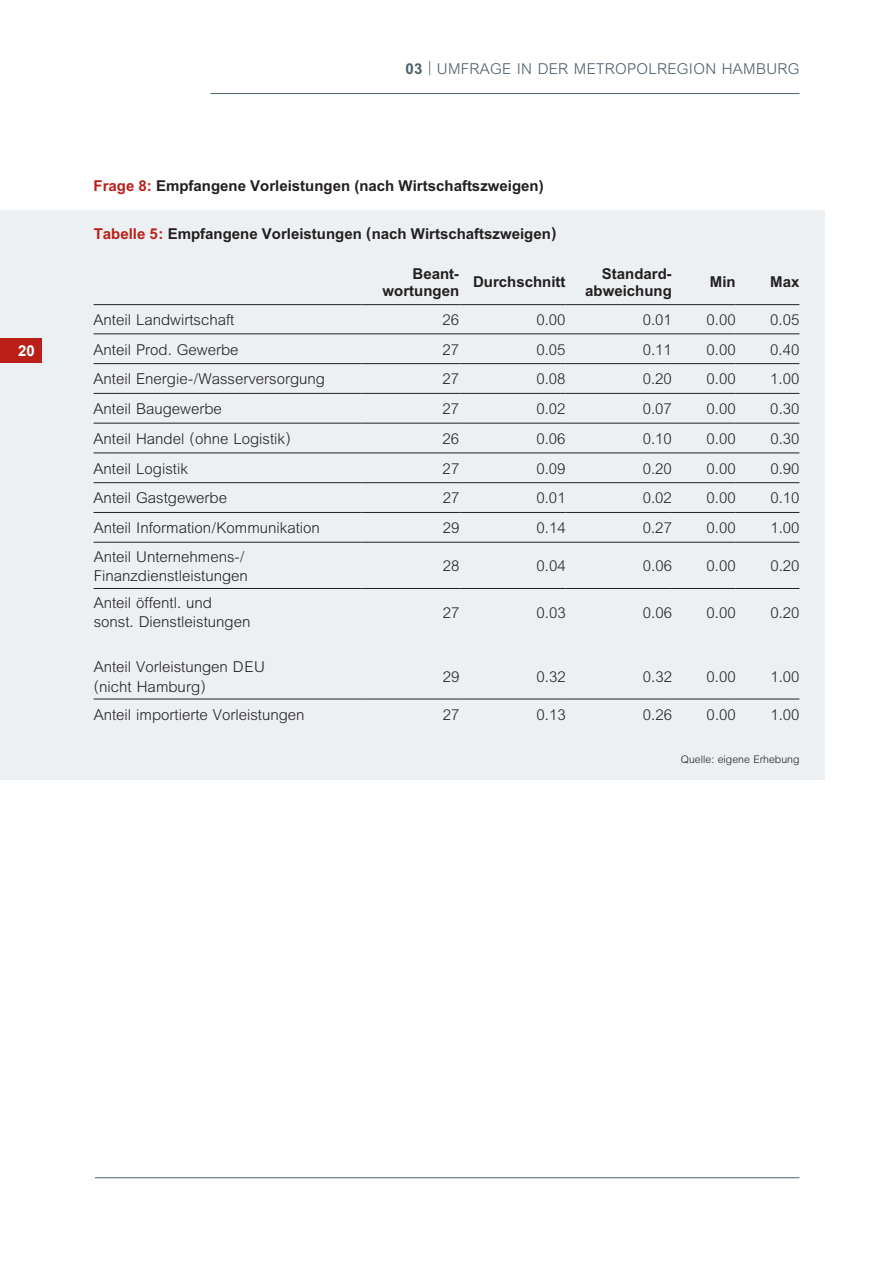
<style>
.page{position:relative;width:893px;height:1263px;background:#fff}
.page>*{position:absolute;margin:0;border:0;box-sizing:border-box;transform-origin:0 0}
.t1{font:300 15px/19.5px "M Arial";color:#231f20}
.t2{font:700 15px/16.5px "M Arial";color:#231f20;text-align:right}
.t3{font:300 15px "M Arial";letter-spacing:.02em;color:#4c606a}
.t4{font:700 15px "Arial";color:#fff}
.t5{font:300 10.5px "M Arial";color:#231f20}
.s1{font-weight:700}
.s2{color:#bb2018}
</style>
<div class="page">
<hr style="left:95px;top:1177px;width:704px;height:1px;background:#4c606a">
<hr style="left:210px;top:93px;width:589px;height:1px;background:#4c606a">
<div style="left:0;top:210px;width:825px;height:570px;background:#ecf0f2"></div>
<hr style="left:94px;top:304px;width:267px;height:1px;background:#231f20">
<hr style="left:361px;top:304px;width:98px;height:1px;background:#231f20">
<hr style="left:459px;top:304px;width:107px;height:1px;background:#231f20">
<hr style="left:566px;top:304px;width:106px;height:1px;background:#231f20">
<hr style="left:672px;top:304px;width:64px;height:1px;background:#231f20">
<hr style="left:736px;top:304px;width:63px;height:1px;background:#231f20">
<hr style="left:94px;top:334px;width:267px;height:1px;background:#231f20">
<hr style="left:361px;top:334px;width:98px;height:1px;background:#231f20">
<hr style="left:459px;top:334px;width:107px;height:1px;background:#231f20">
<hr style="left:566px;top:334px;width:106px;height:1px;background:#231f20">
<hr style="left:672px;top:334px;width:64px;height:1px;background:#231f20">
<hr style="left:736px;top:334px;width:63px;height:1px;background:#231f20">
<hr style="left:94px;top:363px;width:267px;height:1px;background:#231f20">
<hr style="left:361px;top:363px;width:98px;height:1px;background:#231f20">
<hr style="left:459px;top:363px;width:107px;height:1px;background:#231f20">
<hr style="left:566px;top:363px;width:106px;height:1px;background:#231f20">
<hr style="left:672px;top:363px;width:64px;height:1px;background:#231f20">
<hr style="left:736px;top:363px;width:63px;height:1px;background:#231f20">
<hr style="left:94px;top:393px;width:267px;height:1px;background:#231f20">
<hr style="left:361px;top:393px;width:98px;height:1px;background:#231f20">
<hr style="left:459px;top:393px;width:107px;height:1px;background:#231f20">
<hr style="left:566px;top:393px;width:106px;height:1px;background:#231f20">
<hr style="left:672px;top:393px;width:64px;height:1px;background:#231f20">
<hr style="left:736px;top:393px;width:63px;height:1px;background:#231f20">
<hr style="left:94px;top:423px;width:267px;height:1px;background:#231f20">
<hr style="left:361px;top:423px;width:98px;height:1px;background:#231f20">
<hr style="left:459px;top:423px;width:107px;height:1px;background:#231f20">
<hr style="left:566px;top:423px;width:106px;height:1px;background:#231f20">
<hr style="left:672px;top:423px;width:64px;height:1px;background:#231f20">
<hr style="left:736px;top:423px;width:63px;height:1px;background:#231f20">
<hr style="left:94px;top:453px;width:267px;height:1px;background:#231f20">
<hr style="left:361px;top:453px;width:98px;height:1px;background:#231f20">
<hr style="left:459px;top:453px;width:107px;height:1px;background:#231f20">
<hr style="left:566px;top:453px;width:106px;height:1px;background:#231f20">
<hr style="left:672px;top:453px;width:64px;height:1px;background:#231f20">
<hr style="left:736px;top:453px;width:63px;height:1px;background:#231f20">
<hr style="left:94px;top:482px;width:267px;height:1px;background:#231f20">
<hr style="left:361px;top:482px;width:98px;height:1px;background:#231f20">
<hr style="left:459px;top:482px;width:107px;height:1px;background:#231f20">
<hr style="left:566px;top:482px;width:106px;height:1px;background:#231f20">
<hr style="left:672px;top:482px;width:64px;height:1px;background:#231f20">
<hr style="left:736px;top:482px;width:63px;height:1px;background:#231f20">
<hr style="left:94px;top:512px;width:267px;height:1px;background:#231f20">
<hr style="left:361px;top:512px;width:98px;height:1px;background:#231f20">
<hr style="left:459px;top:512px;width:107px;height:1px;background:#231f20">
<hr style="left:566px;top:512px;width:106px;height:1px;background:#231f20">
<hr style="left:672px;top:512px;width:64px;height:1px;background:#231f20">
<hr style="left:736px;top:512px;width:63px;height:1px;background:#231f20">
<hr style="left:94px;top:542px;width:267px;height:1px;background:#231f20">
<hr style="left:361px;top:542px;width:98px;height:1px;background:#231f20">
<hr style="left:459px;top:542px;width:107px;height:1px;background:#231f20">
<hr style="left:566px;top:542px;width:106px;height:1px;background:#231f20">
<hr style="left:672px;top:542px;width:64px;height:1px;background:#231f20">
<hr style="left:736px;top:542px;width:63px;height:1px;background:#231f20">
<hr style="left:94px;top:588px;width:267px;height:1px;background:#231f20">
<hr style="left:361px;top:588px;width:98px;height:1px;background:#231f20">
<hr style="left:459px;top:588px;width:107px;height:1px;background:#231f20">
<hr style="left:566px;top:588px;width:106px;height:1px;background:#231f20">
<hr style="left:672px;top:588px;width:64px;height:1px;background:#231f20">
<hr style="left:736px;top:588px;width:63px;height:1px;background:#231f20">
<hr style="left:94px;top:699px;width:267px;height:1px;background:#231f20">
<hr style="left:361px;top:699px;width:98px;height:1px;background:#231f20">
<hr style="left:459px;top:699px;width:107px;height:1px;background:#231f20">
<hr style="left:566px;top:699px;width:106px;height:1px;background:#231f20">
<hr style="left:672px;top:699px;width:64px;height:1px;background:#231f20">
<hr style="left:736px;top:699px;width:63px;height:1px;background:#231f20">
<div style="left:0;top:339px;width:42px;height:24px;background:#bb2018"></div>
<p class="t4" style="left:18px;top:341px;width:18px">20</p>
<p class="t3" style="left:405px;top:60px;width:395px"><span class="s1">03</span> | UMFRAGE IN DER METROPOLREGION HAMBURG</p>
<p class="t2" style="left:94px;top:177px;width:452px"><span class="s2">Frage 8:</span> Empfangene Vorleistungen (nach Wirtschaftszweigen)</p>
<p class="t2" style="left:94px;top:225px;width:464px"><span class="s2">Tabelle 5:</span> Empfangene Vorleistungen (nach Wirtschaftszweigen)</p>
<p class="t2" style="left:383px;top:265px;width:78px">Beant&shy;wortungen</p>
<p class="t2" style="left:473px;top:274px;width:94px">Durchschnitt</p>
<p class="t2" style="left:585px;top:265px;width:88px">Standard&shy;abweichung</p>
<p class="t2" style="left:710px;top:274px;width:27px">Min</p>
<p class="t2" style="left:770px;top:274px;width:31px">Max</p>
<p class="t1" style="left:94px;top:310px;width:142px">Anteil Landwirtschaft</p>
<p class="t1" style="left:443px;top:310px;width:18px">26</p>
<p class="t1" style="left:536px;top:310px;width:31px">0.00</p>
<p class="t1" style="left:643px;top:310px;width:31px">0.01</p>
<p class="t1" style="left:706px;top:310px;width:31px">0.00</p>
<p class="t1" style="left:770px;top:310px;width:31px">0.05</p>
<p class="t1" style="left:94px;top:340px;width:147px">Anteil Prod. Gewerbe</p>
<p class="t1" style="left:443px;top:340px;width:18px">27</p>
<p class="t1" style="left:536px;top:340px;width:31px">0.05</p>
<p class="t1" style="left:643px;top:340px;width:31px">0.11</p>
<p class="t1" style="left:706px;top:340px;width:31px">0.00</p>
<p class="t1" style="left:770px;top:340px;width:31px">0.40</p>
<p class="t1" style="left:94px;top:369px;width:233px">Anteil Energie-/Wasserversorgung</p>
<p class="t1" style="left:443px;top:369px;width:18px">27</p>
<p class="t1" style="left:536px;top:369px;width:31px">0.08</p>
<p class="t1" style="left:643px;top:369px;width:31px">0.20</p>
<p class="t1" style="left:706px;top:369px;width:31px">0.00</p>
<p class="t1" style="left:770px;top:369px;width:31px">1.00</p>
<p class="t1" style="left:94px;top:399px;width:130px">Anteil Baugewerbe</p>
<p class="t1" style="left:443px;top:399px;width:18px">27</p>
<p class="t1" style="left:536px;top:399px;width:31px">0.02</p>
<p class="t1" style="left:643px;top:399px;width:31px">0.07</p>
<p class="t1" style="left:706px;top:399px;width:31px">0.00</p>
<p class="t1" style="left:770px;top:399px;width:31px">0.30</p>
<p class="t1" style="left:94px;top:429px;width:199px">Anteil Handel (ohne Logistik)</p>
<p class="t1" style="left:443px;top:429px;width:18px">26</p>
<p class="t1" style="left:536px;top:429px;width:31px">0.06</p>
<p class="t1" style="left:643px;top:429px;width:31px">0.10</p>
<p class="t1" style="left:706px;top:429px;width:31px">0.00</p>
<p class="t1" style="left:770px;top:429px;width:31px">0.30</p>
<p class="t1" style="left:94px;top:459px;width:96px">Anteil Logistik</p>
<p class="t1" style="left:443px;top:459px;width:18px">27</p>
<p class="t1" style="left:536px;top:459px;width:31px">0.09</p>
<p class="t1" style="left:643px;top:459px;width:31px">0.20</p>
<p class="t1" style="left:707px;top:459px;width:31px">0.00</p>
<p class="t1" style="left:770px;top:459px;width:31px">0.90</p>
<p class="t1" style="left:94px;top:488px;width:135px">Anteil Gastgewerbe</p>
<p class="t1" style="left:443px;top:488px;width:18px">27</p>
<p class="t1" style="left:536px;top:488px;width:31px">0.01</p>
<p class="t1" style="left:643px;top:488px;width:31px">0.02</p>
<p class="t1" style="left:707px;top:488px;width:31px">0.00</p>
<p class="t1" style="left:770px;top:488px;width:31px">0.10</p>
<p class="t1" style="left:94px;top:518px;width:228px">Anteil Information/Kommunikation</p>
<p class="t1" style="left:443px;top:518px;width:18px">29</p>
<p class="t1" style="left:536px;top:518px;width:31px">0.14</p>
<p class="t1" style="left:643px;top:518px;width:31px">0.27</p>
<p class="t1" style="left:707px;top:518px;width:31px">0.00</p>
<p class="t1" style="left:770px;top:518px;width:31px">1.00</p>
<p class="t1" style="left:94px;top:546px;width:156px">Anteil Unternehmens-/<br>Finanzdienstleistungen</p>
<p class="t1" style="left:443px;top:556px;width:18px">28</p>
<p class="t1" style="left:536px;top:556px;width:31px">0.04</p>
<p class="t1" style="left:643px;top:556px;width:31px">0.06</p>
<p class="t1" style="left:707px;top:556px;width:31px">0.00</p>
<p class="t1" style="left:770px;top:556px;width:31px">0.20</p>
<p class="t1" style="left:94px;top:593px;width:158px">Anteil öffentl. und sonst. Dienstleistungen</p>
<p class="t1" style="left:443px;top:602px;width:18px">27</p>
<p class="t1" style="left:536px;top:602px;width:31px">0.03</p>
<p class="t1" style="left:643px;top:602px;width:31px">0.06</p>
<p class="t1" style="left:707px;top:602px;width:31px">0.00</p>
<p class="t1" style="left:770px;top:602px;width:31px">0.20</p>
<p class="t1" style="left:94px;top:657px;width:173px">Anteil Vorleistungen DEU (nicht Hamburg)</p>
<p class="t1" style="left:443px;top:667px;width:18px">29</p>
<p class="t1" style="left:536px;top:667px;width:31px">0.32</p>
<p class="t1" style="left:643px;top:667px;width:31px">0.32</p>
<p class="t1" style="left:707px;top:667px;width:31px">0.00</p>
<p class="t1" style="left:770px;top:667px;width:31px">1.00</p>
<p class="t1" style="left:94px;top:705px;width:212px">Anteil importierte Vorleistungen</p>
<p class="t1" style="left:443px;top:705px;width:18px">27</p>
<p class="t1" style="left:537px;top:705px;width:31px">0.13</p>
<p class="t1" style="left:643px;top:705px;width:31px">0.26</p>
<p class="t1" style="left:707px;top:705px;width:31px">0.00</p>
<p class="t1" style="left:770px;top:705px;width:31px">1.00</p>
<p class="t5" style="left:681px;top:753px;width:120px">Quelle: eigene Erhebung</p>
</div>
